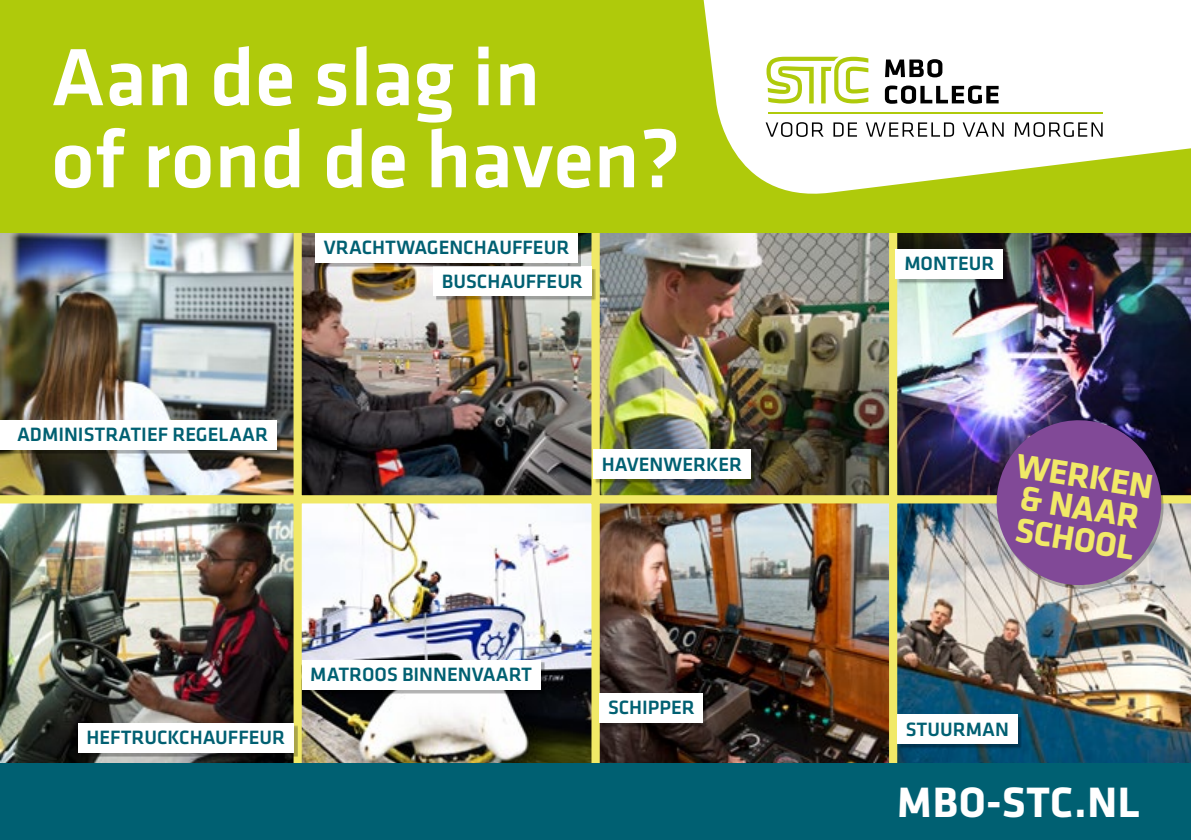
<style>
.page{position:relative;width:1191px;height:840px;background:#fff}
.page>*{position:absolute;margin:0;border:0;box-sizing:border-box;transform-origin:0 0}
.t1{font:500 84px/82px "Klavika";color:#fff}
.t2{font:700 44px "Klavika";letter-spacing:.02em;color:#fff}
.t3{font:700 35.4px/31.8px "Klavika";color:#f1e967}
.t4{font:500 20px "Klavika";color:#006072}
</style>
<div class="page">
<img style="left:303px;top:232px;width:585px;height:531px">
<img style="left:0;top:232px;width:294px;height:263px">
<img style="left:0;top:495px;width:294px;height:268px">
<div style="left:591px;top:495px;width:306px;height:280px;border:8px solid #f1e967"></div>
<img style="left:889px;top:232px;width:302px;height:263px">
<img style="left:889px;top:495px;width:302px;height:268px">
<div style="left:294px;top:223px;width:305px;height:280px;border:8px solid #f1e967"></div>
<div style="left:294px;top:495px;width:305px;height:280px;border:8px solid #f1e967"></div>
<div style="left:0;top:763px;width:1191px;height:76px;background:#006072"></div>
<div style="left:0;top:0;width:1191px;height:232px;background:#afca0b"></div>
<div style="left:81px;top:725px;width:216px;height:31px;background:#000;opacity:.3"></div>
<div style="left:78px;top:722px;width:216px;height:30px;background:#fff"></div>
<div style="left:303px;top:662px;width:242px;height:31px;background:#000;opacity:.3"></div>
<div style="left:302px;top:659px;width:238px;height:30px;background:#fff"></div>
<div style="left:899px;top:716px;width:123px;height:32px;background:#000;opacity:.3"></div>
<div style="left:897px;top:714px;width:120px;height:29px;background:#fff"></div>
<div style="left:602px;top:695px;width:105px;height:32px;background:#000;opacity:.3"></div>
<div style="left:599px;top:693px;width:104px;height:29px;background:#fff"></div>
<div style="left:595px;top:452px;width:159px;height:31px;background:#000;opacity:.3"></div>
<div style="left:593px;top:449px;width:157px;height:30px;background:#fff"></div>
<div style="left:897px;top:252px;width:110px;height:31px;background:#000;opacity:.3"></div>
<div style="left:895px;top:249px;width:108px;height:29px;background:#fff"></div>
<div style="left:437px;top:269px;width:159px;height:31px;background:#000;opacity:.3"></div>
<div style="left:433px;top:266px;width:158px;height:30px;background:#fff"></div>
<div style="left:0;top:422px;width:281px;height:32px;background:#000;opacity:.3"></div>
<div style="left:0;top:419px;width:277px;height:30px;background:#fff"></div>
<div style="left:318px;top:235px;width:263px;height:32px;background:#000;opacity:.3"></div>
<div style="left:315px;top:233px;width:263px;height:29px;background:#fff"></div>
<svg style="left:988px;top:412px;width:183px;height:184px;background:#825c94"></svg>
<svg style="left:703px;top:0;width:488px;height:194px;fill:#fff"></svg>
<svg style="left:766px;top:57px;width:102px;height:46px"></svg>
<svg style="left:765px;top:122px;width:58px;height:15px"></svg>
<svg style="left:833px;top:122px;width:24px;height:15px"></svg>
<svg style="left:865px;top:122px;width:89px;height:15px"></svg>
<svg style="left:962px;top:122px;width:41px;height:15px"></svg>
<svg style="left:1014px;top:122px;width:88px;height:15px"></svg>
<hr style="left:767px;top:112px;width:335px;height:2px;background:#afca0b">
<svg style="left:885px;top:59px;width:57px;height:18px"></svg>
<svg style="left:885px;top:85px;width:113px;height:19px;background:#8c8c8c"></svg>
<h1 class="t1" style="left:51px;top:38px;width:631px">Aan de slag in<br>of rond de haven?</h1>
<p class="t4" style="left:324px;top:236px;width:247px">VRACHTWAGENCHAUFFEUR</p>
<p class="t4" style="left:17px;top:423px;width:253px">ADMINISTRATIEF REGELAAR</p>
<p class="t4" style="left:442px;top:270px;width:142px">BUSCHAUFFEUR</p>
<p class="t4" style="left:602px;top:453px;width:142px">HAVENWERKER</p>
<p class="t4" style="left:86px;top:726px;width:200px">HEFTRUCKCHAUFFEUR</p>
<p class="t4" style="left:310px;top:663px;width:223px">MATROOS BINNENVAART</p>
<p class="t4" style="left:608px;top:696px;width:88px">SCHIPPER</p>
<p class="t4" style="left:904px;top:252px;width:92px">MONTEUR</p>
<h3 class="t3" style="left:1019px;top:450px;width:139px;rotate:9deg">WERKEN &amp; NAAR<br>SCHOOL</h3>
<p class="t4" style="left:905px;top:717px;width:105px">STUURMAN</p>
<h2 class="t2" style="left:897px;top:778px;width:244px">MBO-STC.NL</h2>
</div>
